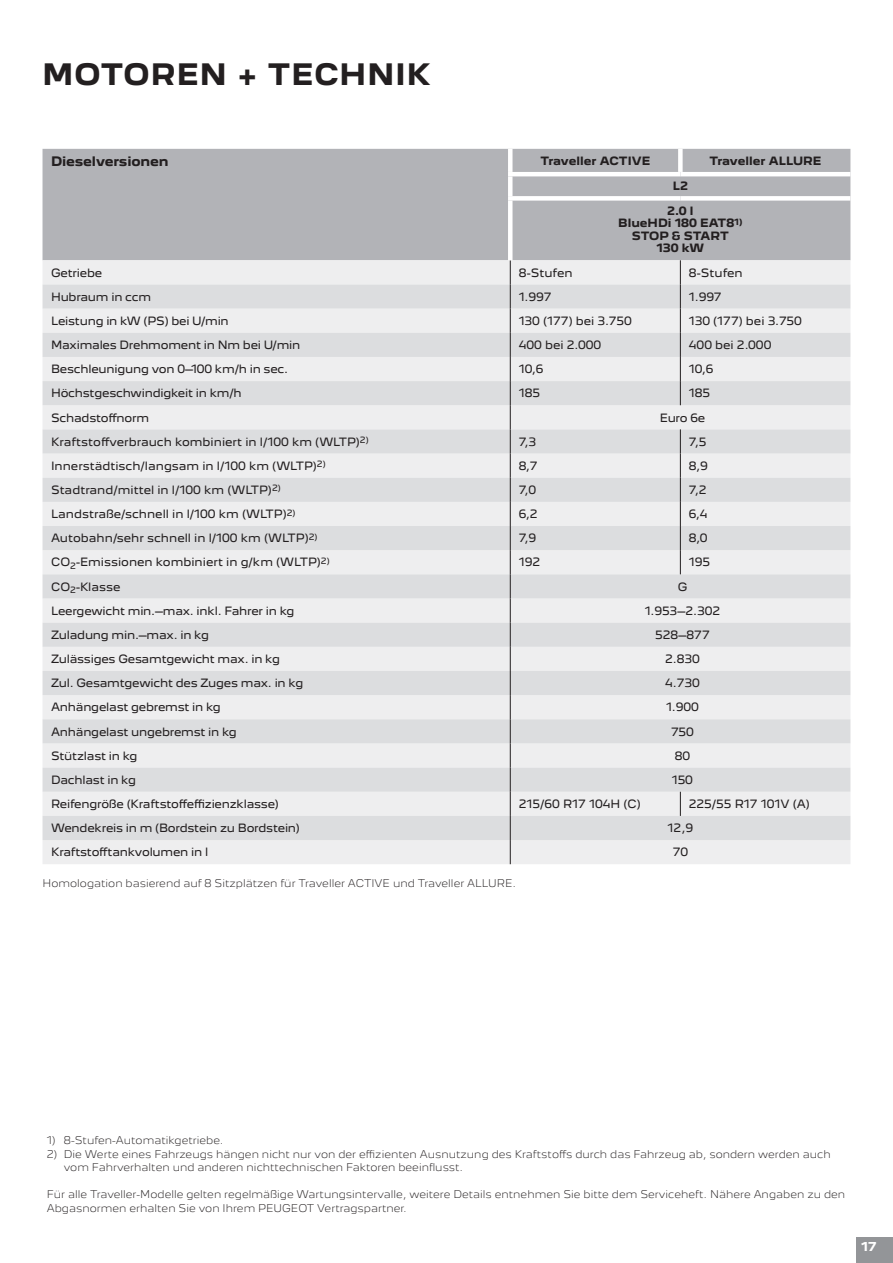
<style>
.page{position:relative;width:893px;height:1263px;background:#fff}
.page>*{position:absolute;margin:0;border:0;box-sizing:border-box;transform-origin:0 0}
.Seitenhead_linksbündig{font:700 27px "Peugeot New";letter-spacing:.04em;color:#231f20}
._26_Technische_Daten_PKW_Tabelle_5_Motor_{font:700 12px "Peugeot New";letter-spacing:-.01em;color:#231f20}
.t1{font:700 11.25px "Peugeot New";color:#fff}
._26_Technische_Daten_PKW_Tabelle_5_Motor_-2{font:10.5px "Peugeot New";letter-spacing:-.02em;color:#231f20}
._26_Technische_Daten_PKW_Tabelle_5_Motor_-3{font:10.5px "Peugeot New";color:#231f20}
._26_Technische_Daten_PKW_Tabelle_5_Motor_-4{font:700 10.5px/12.6px "Peugeot New";color:#231f20;text-align:center}
._010_Motoren_reg{font:700 10.5px "Peugeot New";color:#231f20}
._2021___Fussnoten_5_auf_7{font:300 9.75px/13.5px "Peugeot New";color:#231f20}
</style>
<div class="page">
<div style="left:857px;top:1237px;width:36px;height:26px;background:#939598"></div>
<div style="left:43px;top:149px;width:807px;height:111px;background:#b2b3b7"></div>
<div style="left:43px;top:260px;width:807px;height:604px;background:#eeeeef"></div>
<svg style="left:43px;top:284px;width:807px;height:556px;background:#e4e5e6"></svg>
<svg style="left:680px;top:792px;width:1px;height:24px"></svg>
<hr style="left:508px;top:149px;width:4px;height:23px;background:#fff">
<div style="left:678px;top:149px;width:5px;height:23px;background:#fff"></div>
<svg style="left:680px;top:429px;width:1px;height:145px"></svg>
<svg style="left:680px;top:260px;width:1px;height:145px"></svg>
<hr style="left:508px;top:172px;width:172px;height:4px;background:#fff">
<hr style="left:508px;top:176px;width:4px;height:20px;background:#fff">
<hr style="left:680px;top:172px;width:170px;height:4px;background:#fff">
<div style="left:508px;top:196px;width:172px;height:5px;background:#fff"></div>
<hr style="left:508px;top:201px;width:4px;height:59px;background:#fff">
<div style="left:680px;top:196px;width:170px;height:5px;background:#fff"></div>
<svg style="left:510px;top:260px;width:1px;height:604px"></svg>
<p class="Seitenhead_linksbündig" style="left:43px;top:57px;width:390px">MOTOREN + TECHNIK</p>
<p class="_26_Technische_Daten_PKW_Tabelle_5_Motor_" style="left:51px;top:153px;width:119px">Dieselversionen</p>
<p class="_010_Motoren_reg" style="left:540px;top:154px;width:111px">Traveller ACTIVE</p>
<p class="_010_Motoren_reg" style="left:709px;top:154px;width:114px">Traveller ALLURE</p>
<p class="_010_Motoren_reg" style="left:673px;top:179px;width:17px">L2</p>
<p class="_26_Technische_Daten_PKW_Tabelle_5_Motor_-4" style="left:618px;top:204px;width:126px">2.0 l<br>BlueHDi 180 EAT8<sup>1)</sup></p>
<p class="_26_Technische_Daten_PKW_Tabelle_5_Motor_-4" style="left:632px;top:229px;width:99px">STOP &amp; START</p>
<p class="_26_Technische_Daten_PKW_Tabelle_5_Motor_-4" style="left:657px;top:242px;width:49px">130 kW</p>
<p class="_26_Technische_Daten_PKW_Tabelle_5_Motor_-2" style="left:51px;top:265px;width:53px">Getriebe</p>
<p class="_26_Technische_Daten_PKW_Tabelle_5_Motor_-2" style="left:519px;top:265px;width:55px">8-Stufen</p>
<p class="_26_Technische_Daten_PKW_Tabelle_5_Motor_-2" style="left:689px;top:265px;width:55px">8-Stufen</p>
<p class="_26_Technische_Daten_PKW_Tabelle_5_Motor_-2" style="left:51px;top:290px;width:102px">Hubraum in ccm</p>
<p class="_26_Technische_Daten_PKW_Tabelle_5_Motor_-2" style="left:519px;top:290px;width:34px">1.997</p>
<p class="_26_Technische_Daten_PKW_Tabelle_5_Motor_-2" style="left:689px;top:290px;width:34px">1.997</p>
<p class="_26_Technische_Daten_PKW_Tabelle_5_Motor_-2" style="left:51px;top:314px;width:179px">Leistung in kW (PS) bei U/min</p>
<p class="_26_Technische_Daten_PKW_Tabelle_5_Motor_-3" style="left:519px;top:314px;width:115px">130 (177) bei 3.750</p>
<p class="_26_Technische_Daten_PKW_Tabelle_5_Motor_-3" style="left:689px;top:314px;width:115px">130 (177) bei 3.750</p>
<p class="_26_Technische_Daten_PKW_Tabelle_5_Motor_-2" style="left:51px;top:338px;width:251px">Maximales Drehmoment in Nm bei U/min</p>
<p class="_26_Technische_Daten_PKW_Tabelle_5_Motor_-3" style="left:519px;top:338px;width:84px">400 bei 2.000</p>
<p class="_26_Technische_Daten_PKW_Tabelle_5_Motor_-3" style="left:689px;top:338px;width:84px">400 bei 2.000</p>
<p class="_26_Technische_Daten_PKW_Tabelle_5_Motor_-2" style="left:51px;top:362px;width:239px">Beschleunigung von 0–100 km/h in sec.</p>
<p class="_26_Technische_Daten_PKW_Tabelle_5_Motor_-2" style="left:519px;top:362px;width:26px">10,6</p>
<p class="_26_Technische_Daten_PKW_Tabelle_5_Motor_-2" style="left:689px;top:362px;width:26px">10,6</p>
<p class="_26_Technische_Daten_PKW_Tabelle_5_Motor_-2" style="left:51px;top:386px;width:192px">Höchstgeschwindigkeit in km/h</p>
<p class="_26_Technische_Daten_PKW_Tabelle_5_Motor_-2" style="left:519px;top:386px;width:23px">185</p>
<p class="_26_Technische_Daten_PKW_Tabelle_5_Motor_-2" style="left:689px;top:386px;width:23px">185</p>
<p class="_26_Technische_Daten_PKW_Tabelle_5_Motor_-2" style="left:51px;top:410px;width:100px">Schadstoffnorm</p>
<p class="_26_Technische_Daten_PKW_Tabelle_5_Motor_-2" style="left:660px;top:410px;width:47px">Euro 6e</p>
<p class="_26_Technische_Daten_PKW_Tabelle_5_Motor_-3" style="left:51px;top:435px;width:319px">Kraftstoffverbrauch kombiniert in l/100 km (WLTP)<sup>2)</sup></p>
<p class="_26_Technische_Daten_PKW_Tabelle_5_Motor_-2" style="left:519px;top:435px;width:19px">7,3</p>
<p class="_26_Technische_Daten_PKW_Tabelle_5_Motor_-2" style="left:689px;top:435px;width:19px">7,5</p>
<p class="_26_Technische_Daten_PKW_Tabelle_5_Motor_-3" style="left:51px;top:459px;width:276px">Innerstädtisch/langsam in l/100 km (WLTP)<sup>2)</sup></p>
<p class="_26_Technische_Daten_PKW_Tabelle_5_Motor_-2" style="left:519px;top:459px;width:20px">8,7</p>
<p class="_26_Technische_Daten_PKW_Tabelle_5_Motor_-2" style="left:689px;top:459px;width:20px">8,9</p>
<p class="_26_Technische_Daten_PKW_Tabelle_5_Motor_-3" style="left:51px;top:483px;width:231px">Stadtrand/mittel in l/100 km (WLTP)<sup>2)</sup></p>
<p class="_26_Technische_Daten_PKW_Tabelle_5_Motor_-2" style="left:519px;top:483px;width:19px">7,0</p>
<p class="_26_Technische_Daten_PKW_Tabelle_5_Motor_-2" style="left:689px;top:483px;width:19px">7,2</p>
<p class="_26_Technische_Daten_PKW_Tabelle_5_Motor_-3" style="left:51px;top:507px;width:246px">Landstraße/schnell in l/100 km (WLTP)<sup>2)</sup></p>
<p class="_26_Technische_Daten_PKW_Tabelle_5_Motor_-2" style="left:519px;top:507px;width:20px">6,2</p>
<p class="_26_Technische_Daten_PKW_Tabelle_5_Motor_-2" style="left:689px;top:507px;width:20px">6,4</p>
<p class="_26_Technische_Daten_PKW_Tabelle_5_Motor_-3" style="left:51px;top:531px;width:268px">Autobahn/sehr schnell in l/100 km (WLTP)<sup>2)</sup></p>
<p class="_26_Technische_Daten_PKW_Tabelle_5_Motor_-2" style="left:519px;top:531px;width:19px">7,9</p>
<p class="_26_Technische_Daten_PKW_Tabelle_5_Motor_-2" style="left:689px;top:531px;width:20px">8,0</p>
<p class="_26_Technische_Daten_PKW_Tabelle_5_Motor_-3" style="left:51px;top:555px;width:280px">CO<sub>2</sub>-Emissionen kombiniert in g/km (WLTP)<sup>2)</sup></p>
<p class="_26_Technische_Daten_PKW_Tabelle_5_Motor_-2" style="left:519px;top:555px;width:23px">192</p>
<p class="_26_Technische_Daten_PKW_Tabelle_5_Motor_-2" style="left:689px;top:555px;width:23px">195</p>
<p class="_26_Technische_Daten_PKW_Tabelle_5_Motor_-3" style="left:51px;top:579px;width:71px">CO<sub>2</sub>-Klasse</p>
<p class="_26_Technische_Daten_PKW_Tabelle_5_Motor_-2" style="left:678px;top:579px;width:11px">G</p>
<p class="_26_Technische_Daten_PKW_Tabelle_5_Motor_-2" style="left:51px;top:604px;width:245px">Leergewicht min.–max. inkl. Fahrer in kg</p>
<p class="_26_Technische_Daten_PKW_Tabelle_5_Motor_-2" style="left:645px;top:604px;width:77px">1.953–2.302</p>
<p class="_26_Technische_Daten_PKW_Tabelle_5_Motor_-2" style="left:51px;top:628px;width:159px">Zuladung min.–max. in kg</p>
<p class="_26_Technische_Daten_PKW_Tabelle_5_Motor_-2" style="left:655px;top:628px;width:56px">528–877</p>
<p class="_26_Technische_Daten_PKW_Tabelle_5_Motor_-2" style="left:51px;top:652px;width:230px">Zulässiges Gesamtgewicht max. in kg</p>
<p class="_26_Technische_Daten_PKW_Tabelle_5_Motor_-2" style="left:665px;top:652px;width:36px">2.830</p>
<p class="_26_Technische_Daten_PKW_Tabelle_5_Motor_-2" style="left:51px;top:676px;width:254px">Zul. Gesamtgewicht des Zuges max. in kg</p>
<p class="_26_Technische_Daten_PKW_Tabelle_5_Motor_-2" style="left:665px;top:676px;width:36px">4.730</p>
<p class="_26_Technische_Daten_PKW_Tabelle_5_Motor_-2" style="left:51px;top:700px;width:171px">Anhängelast gebremst in kg</p>
<p class="_26_Technische_Daten_PKW_Tabelle_5_Motor_-2" style="left:666px;top:700px;width:34px">1.900</p>
<p class="_26_Technische_Daten_PKW_Tabelle_5_Motor_-2" style="left:51px;top:724px;width:187px">Anhängelast ungebremst in kg</p>
<p class="_26_Technische_Daten_PKW_Tabelle_5_Motor_-2" style="left:671px;top:724px;width:24px">750</p>
<p class="_26_Technische_Daten_PKW_Tabelle_5_Motor_-2" style="left:51px;top:749px;width:88px">Stützlast in kg</p>
<p class="_26_Technische_Daten_PKW_Tabelle_5_Motor_-2" style="left:675px;top:749px;width:17px">80</p>
<p class="_26_Technische_Daten_PKW_Tabelle_5_Motor_-2" style="left:51px;top:773px;width:86px">Dachlast in kg</p>
<p class="_26_Technische_Daten_PKW_Tabelle_5_Motor_-2" style="left:672px;top:773px;width:23px">150</p>
<p class="_26_Technische_Daten_PKW_Tabelle_5_Motor_-2" style="left:51px;top:797px;width:229px">Reifengröße (Kraftstoffeffizienzklasse)</p>
<p class="_26_Technische_Daten_PKW_Tabelle_5_Motor_-3" style="left:519px;top:797px;width:124px">215/60 R17 104H (C)</p>
<p class="_26_Technische_Daten_PKW_Tabelle_5_Motor_-3" style="left:689px;top:797px;width:122px">225/55 R17 101V (A)</p>
<p class="_26_Technische_Daten_PKW_Tabelle_5_Motor_-2" style="left:51px;top:821px;width:250px">Wendekreis in m (Bordstein zu Bordstein)</p>
<p class="_26_Technische_Daten_PKW_Tabelle_5_Motor_-2" style="left:668px;top:821px;width:27px">12,9</p>
<p class="_26_Technische_Daten_PKW_Tabelle_5_Motor_-2" style="left:51px;top:845px;width:159px">Kraftstofftankvolumen in l</p>
<p class="_26_Technische_Daten_PKW_Tabelle_5_Motor_-2" style="left:673px;top:845px;width:17px">70</p>
<p class="_2021___Fussnoten_5_auf_7" style="left:43px;top:877px;width:475px">Homologation basierend auf 8 Sitzplätzen für Traveller ACTIVE und Traveller ALLURE.</p>
<p class="_2021___Fussnoten_5_auf_7" style="left:47px;top:1134px;width:178px">1) 8-Stufen-Automatikgetriebe.</p>
<p class="_2021___Fussnoten_5_auf_7" style="left:64px;top:1147px;width:768px;text-indent:-17px">2) Die Werte eines Fahrzeugs hängen nicht nur von der effizienten Ausnutzung des Kraftstoffs durch das Fahrzeug ab, sondern werden auch vom Fahrverhalten und anderen nichttechnischen Faktoren beeinflusst.</p>
<p class="_2021___Fussnoten_5_auf_7" style="left:47px;top:1188px;width:800px">Für alle Traveller-Modelle gelten regelmäßige Wartungsintervalle, weitere Details entnehmen Sie bitte dem Serviceheft. Nähere Angaben zu den</p>
<p class="_2021___Fussnoten_5_auf_7" style="left:47px;top:1201px;width:362px">Abgasnormen erhalten Sie von Ihrem PEUGEOT Vertragspartner.</p>
<p class="t1" style="left:861px;top:1239px;width:17px">17</p>
</div>
